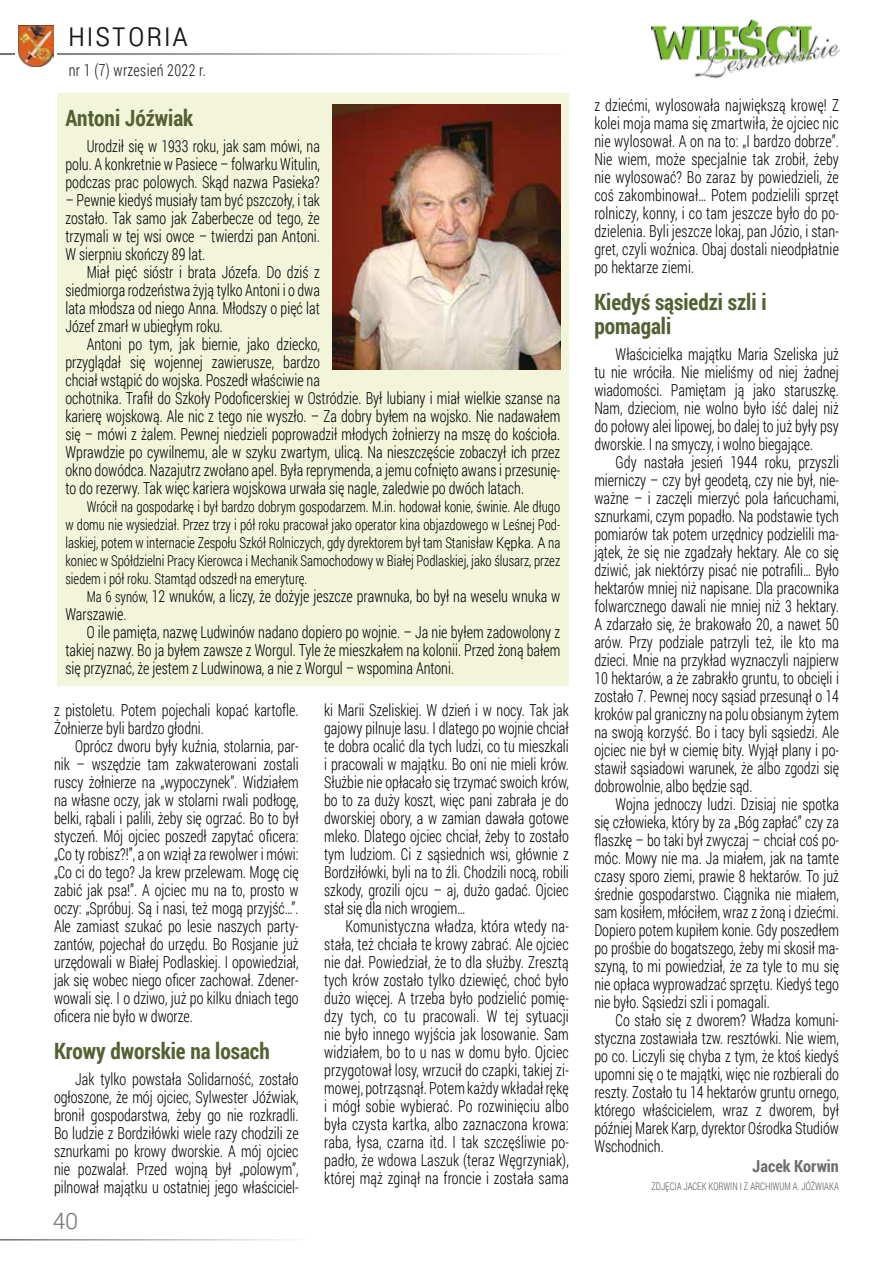
<style>
.page{position:relative;width:893px;height:1263px;background:#fff}
.page>*{position:absolute;margin:0;border:0;box-sizing:border-box;transform-origin:0 0}
.t1{font:300 33px "Roboto Condensed";color:#15181a}
.t2{font:700 22.5px/24px "Roboto Condensed";color:#526032;scale:.95 1}
.t3{font:300 22.5px "Roboto";color:#6b6d6d}
.t4{font:300 16.5px/18px "Roboto Condensed";color:#000;text-align:justify;scale:.87 1}
.t5{font:300 16.5px "Roboto Condensed";letter-spacing:.025em;color:#15181a;scale:.87 1}
.t6{font:700 16.5px "Roboto Condensed";color:#6b6d6d}
.t7{font:300 15px/18px "Roboto Condensed";color:#000;text-align:justify;scale:.87 1}
.t8{font:300 10.5px "Roboto Condensed";color:#575756;scale:.87 1}
.s1{font-size:15px}
</style>
<div class="page">
<hr style="left:0;top:1239px;width:311px;height:1px;background:#6b6d6d">
<img style="left:651px;top:19px;width:189px;height:60px">
<hr style="left:0;top:53px;width:569px;height:1px;background:#6b6d6d">
<hr style="left:0;top:54px;width:569px;height:1px;background:#6b6d6d">
<svg style="left:15px;top:47px;width:42px;height:10px"></svg>
<img style="left:19px;top:26px;width:34px;height:41px">
<div style="left:57px;top:94px;width:512px;height:592px;background:#f3f5db"></div>
<img style="left:333px;top:105px;width:227px;height:265px">
<h1 class="t1" style="left:68px;top:11px;width:122px">historia</h1>
<p class="t5" style="left:69px;top:58px;width:159px">nr 1 (7) wrzesień 2022 r.</p>
<h2 class="t2" style="left:65px;top:105px;width:136px">Antoni Jóźwiak</h2>
<p class="t4" style="left:65px;top:137px;width:294px;text-indent:21px">Urodził się w 1933 roku, jak sam mówi, na polu. A konkretnie w Pasiece – folwarku Witulin, podczas prac polowych. Skąd nazwa Pasieka?</p>
<p class="t4" style="left:65px;top:191px;width:294px">– Pewnie kiedyś musiały tam być pszczoły, i tak zostało. Tak samo jak Zaberbecze od tego, że trzymali w tej wsi owce – twierdzi pan Antoni.<br>W sierpniu skończy 89 lat.</p>
<p class="t4" style="left:65px;top:263px;width:294px;text-indent:21px">Miał pięć sióstr i brata Józefa. Do dziś z siedmiorga rodzeństwa żyją tylko Antoni i o dwa lata młodsza od niego Anna. Młodszy o pięć lat Józef zmarł w ubiegłym roku.</p>
<p class="t4" style="left:65px;top:335px;width:570px;text-align:left;text-indent:21px">Antoni po tym, jak biernie, jako dziecko,<br>przyglądał się wojennej zawierusze, bardzo<br>chciał wstąpić do wojska. Poszedł właściwie na<br>ochotnika. Trafił do Szkoły Podoficerskiej w Ostródzie. Był lubiany i miał wielkie szanse na karierę wojskową. Ale nic z tego nie wyszło. – Za dobry byłem na wojsko. Nie nadawałem się – mówi z żalem. Pewnej niedzieli poprowadził młodych żołnierzy na mszę do kościoła.<br>Wprawdzie po cywilnemu, ale w szyku zwartym, ulicą. Na nieszczęście zobaczył ich przez okno dowódca. Nazajutrz zwołano apel. Była reprymenda, a jemu cofnięto awans i przesunię&shy;to do rezerwy. Tak więc kariera wojskowa urwała się nagle, zaledwie po dwóch latach.</p>
<p class="t7" style="left:65px;top:497px;width:570px;text-indent:21px">Wrócił na gospodarkę i był bardzo dobrym gospodarzem. M.in. hodował konie, świnie. Ale długo w domu nie wysiedział. Przez trzy i pół roku pracował jako operator kina objazdowego w Leśnej Pod&shy;laskiej, potem w internacie Zespołu Szkół Rolniczych, gdy dyrektorem był tam Stanisław Kępka. A na koniec w Spółdzielni Pracy Kierowca i Mechanik Samochodowy w Białej Podlaskiej, jako ślusarz, przez siedem i pół roku. Stamtąd odszedł na emeryturę.</p>
<p class="t4" style="left:65px;top:587px;width:570px;text-indent:21px"><span class="s1">Ma 6 synów,</span> 12 wnuków, a liczy, że dożyje jeszcze prawnuka, bo był na weselu wnuka w<br>Warszawie.</p>
<p class="t4" style="left:65px;top:623px;width:570px;text-indent:21px">O ile pamięta, nazwę Ludwinów nadano dopiero po wojnie. – Ja nie byłem zadowolony z takiej nazwy. Bo ja byłem zawsze z Worgul. Tyle że mieszkałem na kolonii. Przed żoną bałem się przyznać, że jestem z Ludwinowa, a nie z Worgul – wspomina Antoni.</p>
<p class="t4" style="left:54px;top:700px;width:283px">z pistoletu. Potem pojechali kopać kartofle.<br>Żołnierze byli bardzo głodni.</p>
<p class="t4" style="left:54px;top:736px;width:283px;text-indent:21px">Oprócz dworu były kuźnia, stolarnia, par&shy;nik – wszędzie tam zakwaterowani zostali ruscy żołnierze na „wypoczynek”. Widziałem na własne oczy, jak w stolarni rwali podłogę, belki, rąbali i palili, żeby się ogrzać. Bo to był styczeń. Mój ojciec poszedł zapytać oficera: „Co ty robisz?!”, a on wziął za rewolwer i mówi: „Co ci do tego? Ja krew przelewam. Mogę cię zabić jak psa!”. A ojciec mu na to, prosto w oczy: „Spróbuj. Są i nasi, też mogą przyjść…”.<br>Ale zamiast szukać po lesie naszych party&shy;zantów, pojechał do urzędu. Bo Rosjanie już urzędowali w Białej Podlaskiej. I opowiedział, jak się wobec niego oficer zachował. Zdener&shy;wowali się. I o dziwo, już po kilku dniach tego oficera nie było w dworze.</p>
<h2 class="t2" style="left:54px;top:1038px;width:229px">Krowy dworskie na losach</h2>
<p class="t4" style="left:54px;top:1070px;width:283px;text-indent:21px">Jak tylko powstała Solidarność, zostało ogłoszone, że mój ojciec, Sylwester Jóźwiak, bronił gospodarstwa, żeby go nie rozkradli.<br>Bo ludzie z Bordziłówki wiele razy chodzili ze sznurkami po krowy dworskie. A mój ojciec nie pozwalał. Przed wojną był „polowym”, pilnował majątku u ostatniej jego właściciel-</p>
<h2 class="t3" style="left:53px;top:1205px;width:27px">40</h2>
<p class="t4" style="left:324px;top:700px;width:283px">ki Marii Szeliskiej. W dzień i w nocy. Tak jak gajowy pilnuje lasu. I dlatego po wojnie chciał te dobra ocalić dla tych ludzi, co tu mieszkali i pracowali w majątku. Bo oni nie mieli krów.<br>Służbie nie opłacało się trzymać swoich krów, bo to za duży koszt, więc pani zabrała je do dworskiej obory, a w zamian dawała gotowe mleko. Dlatego ojciec chciał, żeby to zostało tym ludziom. Ci z sąsiednich wsi, głównie z Bordziłówki, byli na to źli. Chodzili nocą, robili szkody, grozili ojcu – aj, dużo gadać. Ojciec stał się dla nich wrogiem…</p>
<p class="t4" style="left:324px;top:916px;width:283px;text-indent:21px">Komunistyczna władza, która wtedy na&shy;stała, też chciała te krowy zabrać. Ale ojciec nie dał. Powiedział, że to dla służby. Zresztą tych krów zostało tylko dziewięć, choć było dużo więcej. A trzeba było podzielić pomię&shy;dzy tych, co tu pracowali. W tej sytuacji nie było innego wyjścia jak losowanie. Sam widziałem, bo to u nas w domu było. Ojciec przygotował losy, wrzucił do czapki, takiej zi&shy;mowej, potrząsnął. Potem każdy wkładał rękę i mógł sobie wybierać. Po rozwinięciu albo była czysta kartka, albo zaznaczona krowa: raba, łysa, czarna itd. I tak szczęśliwie po&shy;padło, że wdowa Laszuk (teraz Węgrzyniak), której mąż zginął na froncie i została sama</p>
<p class="t4" style="left:594px;top:95px;width:283px">z dziećmi, wylosowała największą krowę! Z kolei moja mama się zmartwiła, że ojciec nic nie wylosował. A on na to: „I bardzo dobrze”.<br>Nie wiem, może specjalnie tak zrobił, żeby nie wylosować? Bo zaraz by powiedzieli, że coś zakombinował… Potem podzielili sprzęt rolniczy, konny, i co tam jeszcze było do po&shy;dzielenia. Byli jeszcze lokaj, pan Józio, i stan&shy;gret, czyli woźnica. Obaj dostali nieodpłatnie po hektarze ziemi.</p>
<h2 class="t2" style="left:594px;top:289px;width:183px">Kiedyś sąsiedzi szli i pomagali</h2>
<p class="t4" style="left:594px;top:345px;width:283px;text-indent:21px">Właścicielka majątku Maria Szeliska już tu nie wróciła. Nie mieliśmy od niej żadnej wiadomości. Pamiętam ją jako staruszkę.<br>Nam, dzieciom, nie wolno było iść dalej niż do połowy alei lipowej, bo dalej to już były psy dworskie. I na smyczy, i wolno biegające.</p>
<p class="t4" style="left:594px;top:453px;width:283px;text-indent:21px">Gdy nastała jesień 1944 roku, przyszli mierniczy – czy był geodetą, czy nie był, nie&shy;ważne – i zaczęli mierzyć pola łańcuchami, sznurkami, czym popadło. Na podstawie tych pomiarów tak potem urzędnicy podzielili ma&shy;jątek, że się nie zgadzały hektary. Ale co się dziwić, jak niektórzy pisać nie potrafili… Było hektarów mniej niż napisane. Dla pracownika folwarcznego dawali nie mniej niż 3 hektary.<br>A zdarzało się, że brakowało 20, a nawet 50 arów. Przy podziale patrzyli też, ile kto ma dzieci. Mnie na przykład wyznaczyli najpierw 10 hektarów, a że zabrakło gruntu, to obcięli i zostało 7. Pewnej nocy sąsiad przesunął o 14 kroków pal graniczny na polu obsianym żytem na swoją korzyść. Bo i tacy byli sąsiedzi. Ale ojciec nie był w ciemię bity. Wyjął plany i po&shy;stawił sąsiadowi warunek, że albo zgodzi się dobrowolnie, albo będzie sąd.</p>
<p class="t4" style="left:594px;top:795px;width:283px;text-indent:21px">Wojna jednoczy ludzi. Dzisiaj nie spotka się człowieka, który by za „Bóg zapłać” czy za flaszkę – bo taki był zwyczaj – chciał coś po&shy;móc. Mowy nie ma. Ja miałem, jak na tamte czasy sporo ziemi, prawie 8 hektarów. To już średnie gospodarstwo. Ciągnika nie miałem, sam kosiłem, młóciłem, wraz z żoną i dziećmi.<br>Dopiero potem kupiłem konie. Gdy poszedłem po prośbie do bogatszego, żeby mi skosił ma&shy;szyną, to mi powiedział, że za tyle to mu się nie opłaca wyprowadzać sprzętu. Kiedyś tego nie było. Sąsiedzi szli i pomagali.</p>
<p class="t4" style="left:594px;top:1011px;width:283px;text-indent:21px">Co stało się z dworem? Władza komuni&shy;styczna zostawiała tzw. resztówki. Nie wiem, po co. Liczyli się chyba z tym, że ktoś kiedyś upomni się o te majątki, więc nie rozbierali do reszty. Zostało tu 14 hektarów gruntu ornego, którego właścicielem, wraz z dworem, był później Marek Karp, dyrektor Ośrodka Studiów Wschodnich.</p>
<p class="t6" style="left:752px;top:1154px;width:88px">Jacek Korwin</p>
<p class="t8" style="left:651px;top:1179px;width:217px">ZDJĘCIA JACEK KORWIN I Z ARCHIWUM A. JÓŹWIAKA</p>
</div>
